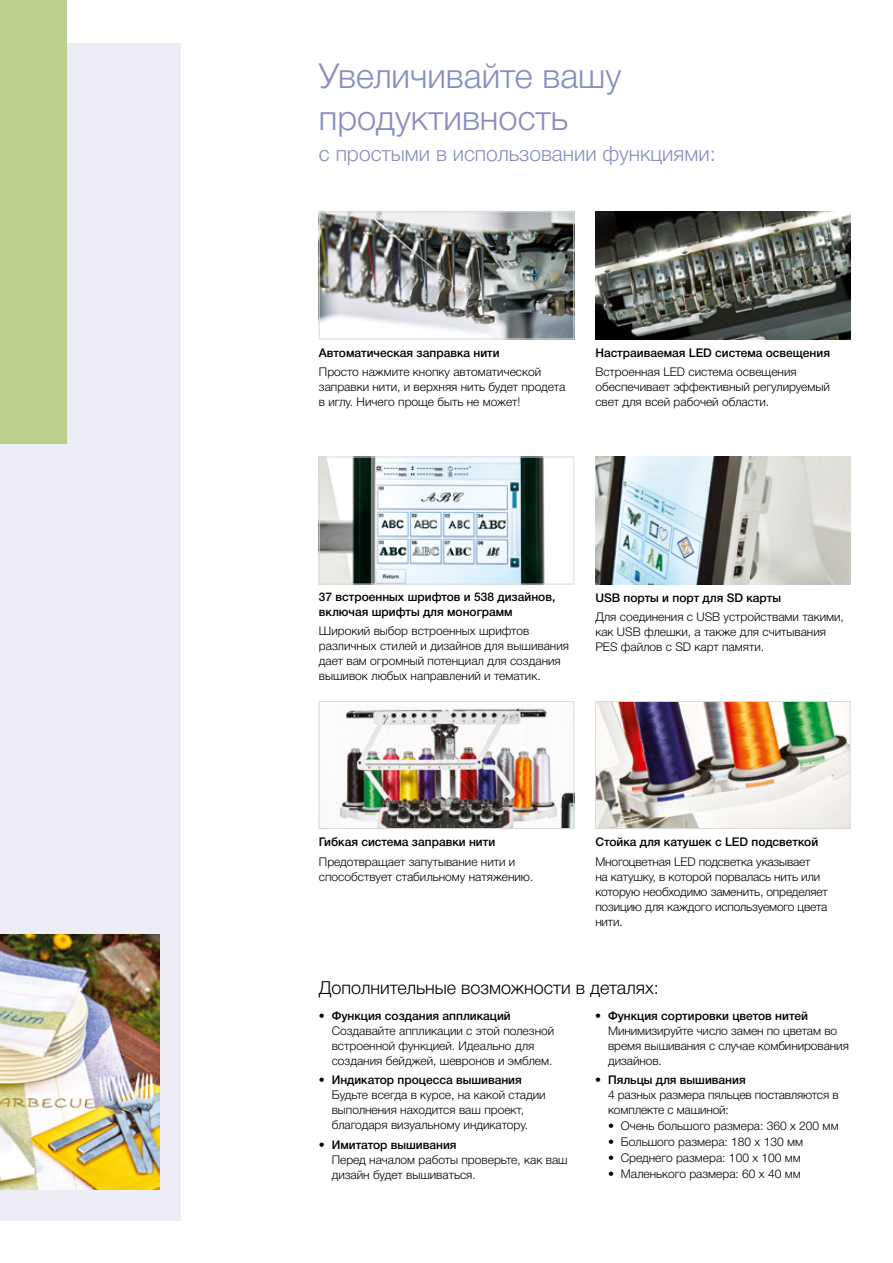
<style>
.page{position:relative;width:893px;height:1263px;background:#fff}
.page>*{position:absolute;margin:0;border:0;box-sizing:border-box;transform-origin:0 0}
.t1{font:300 34.5px/42px "Helvetica Neue Cyr";color:#8590be}
.t2{font:300 21px "Helvetica Neue Cyr";color:#8590be}
.t3{font:300 18px "Helvetica Neue Cyr";color:#000}
.t4{font:300 12px/15px "Helvetica Neue Cyr";color:#000}
.t5{font:500 12px/15px "Helvetica Neue Cyr";color:#000}
</style>
<div class="page">
<div style="left:0;top:43px;width:181px;height:1177px;background:#ededf6"></div>
<div style="left:0;top:0;width:66px;height:443px;background:#bccf8e"></div>
<img style="left:0;top:935px;width:159px;height:255px">
<img style="left:597px;top:703px;width:251px;height:124px">
<div style="left:595px;top:701px;width:255px;height:128px;border:1px solid #d9dada"></div>
<img style="left:339px;top:708px;width:233px;height:119px">
<div style="left:319px;top:701px;width:255px;height:128px;border:1px solid #d9dada"></div>
<img style="left:321px;top:214px;width:251px;height:123px">
<div style="left:319px;top:212px;width:255px;height:127px;border:1px solid #d9dada"></div>
<img style="left:595px;top:212px;width:255px;height:127px">
<img style="left:595px;top:457px;width:255px;height:127px">
<img style="left:321px;top:459px;width:224px;height:123px">
<div style="left:319px;top:457px;width:255px;height:127px;border:1px solid #d9dada"></div>
<h1 class="t1" style="left:319px;top:55px;width:304px">Увеличивайте вашу продуктивность</h1>
<h2 class="t2" style="left:319px;top:142px;width:398px">с простыми в использовании функциями:</h2>
<p class="t5" style="left:319px;top:345px;width:182px">Автоматическая заправка нити</p>
<p class="t4" style="left:319px;top:364px;width:248px">Просто нажмите кнопку автоматической заправки нити, и верхняя нить будет продета в иглу. Ничего проще быть не может!</p>
<p class="t5" style="left:595px;top:345px;width:236px">Настраиваемая LED система освещения</p>
<p class="t4" style="left:595px;top:364px;width:236px">Встроенная LED система освещения обеспечивает эффективный регулируемый свет для всей рабочей области.</p>
<p class="t5" style="left:319px;top:590px;width:238px">37 встроенных шрифтов и 538 дизайнов, включая шрифты для монограмм</p>
<p class="t4" style="left:319px;top:624px;width:252px">Широкий выбор встроенных шрифтов различных стилей и дизайнов для вышивания дает вам огромный потенциал для создания вышивок любых направлений и тематик.</p>
<p class="t5" style="left:595px;top:590px;width:187px">USB порты и порт для SD карты</p>
<p class="t4" style="left:595px;top:609px;width:250px">Для соединения с USB устройствами такими, как USB флешки, а также для считывания<br>PES файлов с SD карт памяти.</p>
<p class="t5" style="left:319px;top:835px;width:178px">Гибкая система заправки нити</p>
<p class="t4" style="left:319px;top:854px;width:216px">Предотвращает запутывание нити и способствует стабильному натяжению.</p>
<p class="t5" style="left:595px;top:835px;width:224px">Стойка для катушек с LED подсветкой</p>
<p class="t4" style="left:595px;top:854px;width:234px">Многоцветная LED подсветка указывает<br>на катушку, в которой порвалась нить или которую необходимо заменить, определяет позицию для каждого используемого цвета нити.</p>
<h3 class="t3" style="left:319px;top:978px;width:342px">Дополнительные возможности в деталях:</h3>
<p class="t5" style="left:319px;top:1008px;width:193px">• Функция создания аппликаций</p>
<p class="t4" style="left:332px;top:1023px;width:224px">Создавайте аппликации с этой полезной встроенной функцией. Идеально для создания бейджей, шевронов и эмблем.</p>
<p class="t5" style="left:319px;top:1073px;width:204px">• Индикатор процесса вышивания</p>
<p class="t4" style="left:332px;top:1088px;width:215px">Будьте всегда в курсе, на какой стадии выполнения находится ваш проект, благодаря визуальному индикатору.</p>
<p class="t5" style="left:319px;top:1137px;width:139px">• Имитатор вышивания</p>
<p class="t4" style="left:332px;top:1152px;width:238px">Перед началом работы проверьте, как ваш дизайн будет вышиваться.</p>
<p class="t5" style="left:595px;top:1008px;width:214px">• Функция сортировки цветов нитей</p>
<p class="t4" style="left:608px;top:1023px;width:242px">Минимизируйте число замен по цветам во время вышивания с случае комбинирования дизайнов.</p>
<p class="t5" style="left:595px;top:1073px;width:152px">• Пяльцы для вышивания</p>
<p class="t4" style="left:608px;top:1088px;width:232px">4 разных размера пяльцев поставляются в комплекте с машиной:</p>
<p class="t4" style="left:608px;top:1119px;width:232px">• Очень большого размера: 360 x 200 мм</p>
<p class="t4" style="left:608px;top:1134px;width:196px">• Большого размера: 180 x 130 мм</p>
<p class="t4" style="left:608px;top:1150px;width:194px">• Среднего размера: 100 x 100 мм</p>
<p class="t4" style="left:608px;top:1166px;width:194px">• Маленького размера: 60 x 40 мм</p>
</div>
